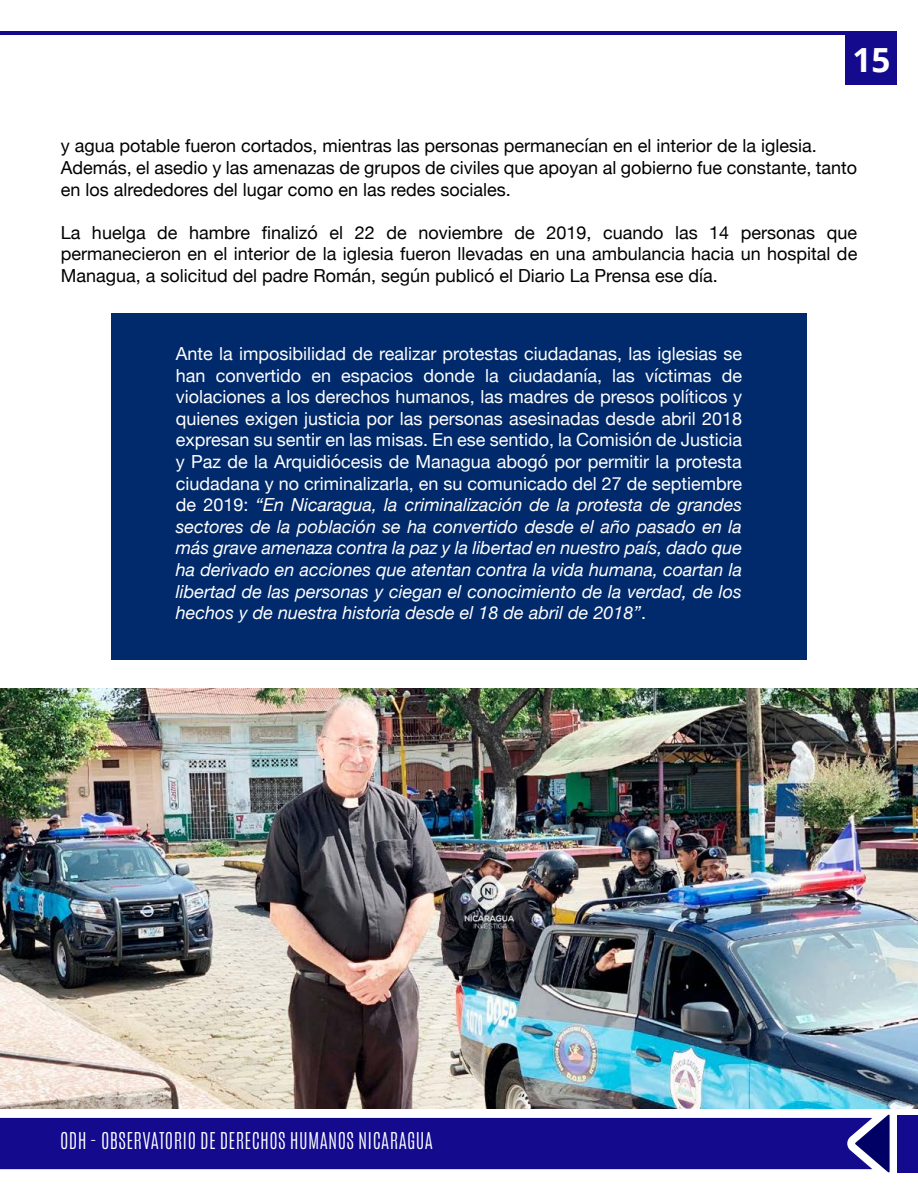
<style>
.page{position:relative;width:918px;height:1188px;background:#fff}
.page>*{position:absolute;margin:0;border:0;box-sizing:border-box;transform-origin:0 0}
.t1{font:700 33.3px "Open Sans";color:#fff}
.t2{font:300 19.35px "Antonio";letter-spacing:.02em;color:#fff}
.t3{font:18px/21.6px "Helvetica Neue";color:#fff;text-align:justify}
.t4{font:18px/21.6px "Helvetica Neue";color:#000}
.s1{font-style:italic}
</style>
<div class="page">
<hr style="left:0;top:31px;width:897px;height:3px;background:#130a8e">
<div style="left:845px;top:33px;width:52px;height:52px;background:#130a8e"></div>
<div style="left:0;top:1118px;width:855px;height:51px;background:#130a8e"></div>
<svg style="left:855px;top:1115px;width:35px;height:57px"></svg>
<div style="left:898px;top:1115px;width:20px;height:57px;background:#130a8e"></div>
<div style="left:111px;top:314px;width:696px;height:346px;background:#002a6b"></div>
<img style="left:0;top:688px;width:918px;height:420px">
<h1 class="t1" style="left:853px;top:37px;width:40px">15</h1>
<p class="t4" style="left:61px;top:136px;width:798px">y agua potable fueron cortados, mientras las personas permanecían en el interior de la iglesia.<br>Además, el asedio y las amenazas de grupos de civiles que apoyan al gobierno fue constante, tanto en los alrededores del lugar como en las redes sociales.</p>
<p class="t4" style="left:61px;top:223px;width:798px;text-align:justify">La huelga de hambre finalizó el 22 de noviembre de 2019, cuando las 14 personas que permanecieron en el interior de la iglesia fueron llevadas en una ambulancia hacia un hospital de Managua, a solicitud del padre Román, según publicó el Diario La Prensa ese día.</p>
<p class="t3" style="left:176px;top:344px;width:568px">Ante la imposibilidad de realizar protestas ciudadanas, las iglesias se han convertido en espacios donde la ciudadanía, las víctimas de violaciones a los derechos humanos, las madres de presos políticos y quienes exigen justicia por las personas asesinadas desde abril 2018 expresan su sentir en las misas. En ese sentido, la Comisión de Justicia y Paz de la Arquidiócesis de Managua abogó por permitir la protesta ciudadana y no criminalizarla, en su comunicado del 27 de septiembre de 2019: <span class="s1">“En Nicaragua, la criminalización de la protesta de grandes sectores de la población se ha convertido desde el año pasado en la más grave amenaza contra la paz y la libertad en nuestro país, dado que ha derivado en acciones que atentan contra la vida humana, coartan la libertad de las personas y ciegan el conocimiento de la verdad, de los hechos y de nuestra historia desde el 18 de abril de 2018”</span>.</p>
<p class="t2" style="left:60px;top:1127px;width:375px">ODH - OBSERVATORIO DE DERECHOS HUMANOS NICARAGUA</p>
</div>
